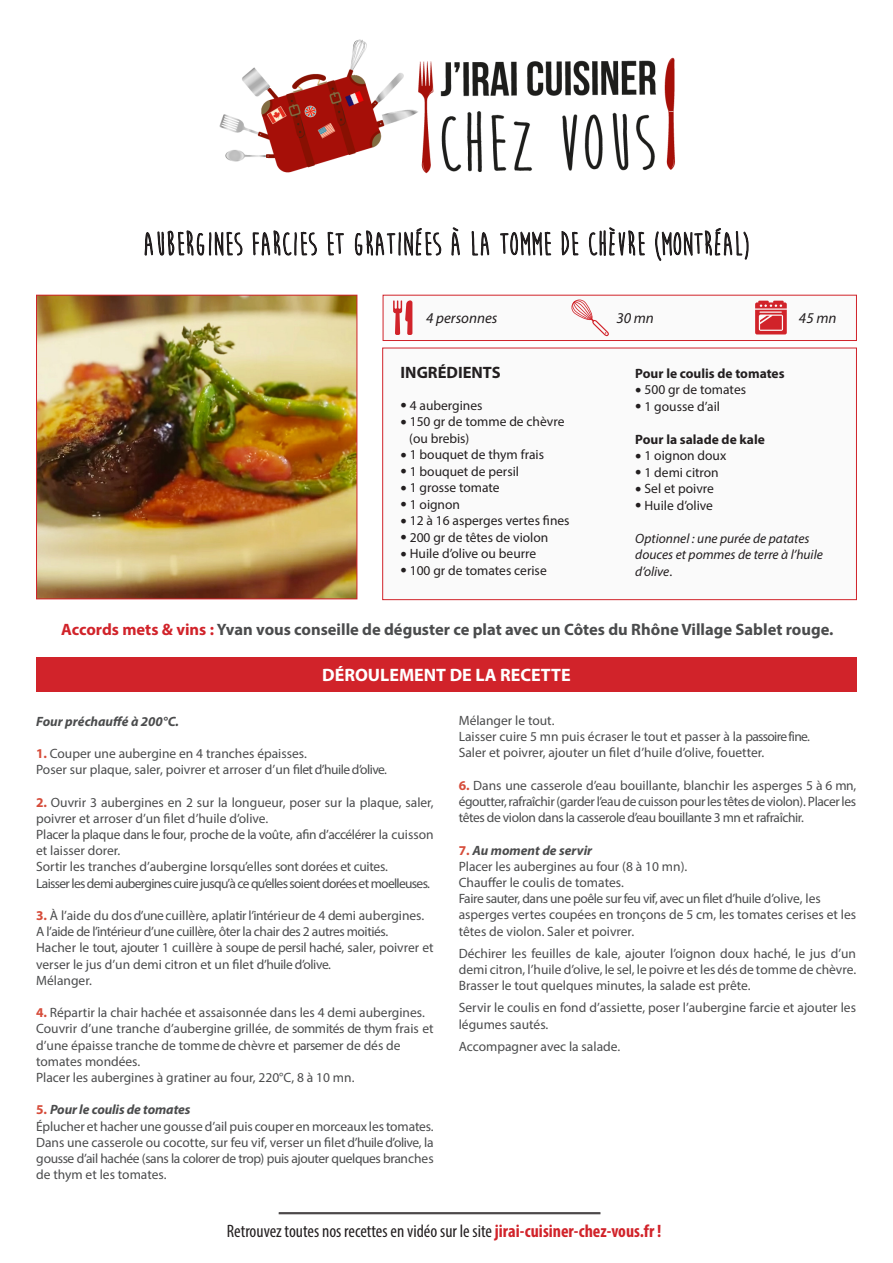
<style>
.page{position:relative;width:893px;height:1263px;background:#fff}
.page>*{position:absolute;margin:0;border:0;box-sizing:border-box;transform-origin:0 0}
.t1{font:condensed 18px "Myriad Pro";color:#231f20}
.t2{font:700 18px "Myriad Pro";color:#fff}
.t3{font:700 16.5px "Myriad Pro";color:#4b4c4d}
.t4{font:700 16.5px "Myriad Pro";color:#231f20}
.t5{font:italic 15px "Myriad Pro";color:#231f20}
.t6{font:13.5px/16.2px "Myriad Pro";color:#4b4c4d}
.t7{font:13.5px "Myriad Pro";color:#231f20}
.t8{font:13.5px "Myriad Pro";letter-spacing:-.03em;color:#4b4c4d}
.t9{font:13.5px "Myriad Pro";letter-spacing:-.05em;color:#4b4c4d}
.t10{font:italic 13.5px/16.5px "Myriad Pro";color:#231f20}
.t11{font:italic 700 13.5px "Myriad Pro";color:#4b4c4d}
.t12{font:700 13.5px "Myriad Pro";color:#231f20}
.s1{font-size:22.5px}
.s2{font-style:normal}
.s3{color:#d1232a}
.s4{font-weight:700;color:#d64c3a}
.s5{font-style:normal;color:#d64c3a}
.s6{font-weight:700;color:#d1232a}
</style>
<div class="page">
<img style="left:219px;top:39px;width:456px;height:135px">
<img style="left:38px;top:297px;width:317px;height:300px">
<div style="left:36px;top:295px;width:321px;height:304px;border:1px solid #d1232a"></div>
<div style="left:383px;top:295px;width:474px;height:46px;background:#fafafa;border:1px solid #d1232a"></div>
<svg style="left:393px;top:300px;width:19px;height:35px"></svg>
<svg style="left:755px;top:301px;width:32px;height:33px"></svg>
<svg style="left:144px;top:230px;width:99px;height:26px"></svg>
<svg style="left:251px;top:230px;width:67px;height:71px"></svg>
<svg style="left:327px;top:231px;width:17px;height:25px"></svg>
<svg style="left:354px;top:228px;width:88px;height:28px"></svg>
<svg style="left:451px;top:227px;width:9px;height:29px"></svg>
<svg style="left:471px;top:231px;width:19px;height:25px"></svg>
<svg style="left:500px;top:231px;width:52px;height:25px"></svg>
<svg style="left:561px;top:227px;width:85px;height:109px"></svg>
<svg style="left:655px;top:228px;width:94px;height:33px"></svg>
<div style="left:382px;top:348px;width:475px;height:252px;background:#fafafa;border:1px solid #d1232a"></div>
<div style="left:36px;top:657px;width:821px;height:34px;background:#d1232a"></div>
<hr style="left:279px;top:1212px;width:321px;height:1px;background:#231f20">
<hr style="left:279px;top:1213px;width:321px;height:1px;background:#231f20">
<p class="t5" style="left:426px;top:309px;width:73px">4 personnes</p>
<p class="t5" style="left:616px;top:309px;width:39px">30 mn</p>
<p class="t5" style="left:799px;top:309px;width:39px">45 mn</p>
<p class="t4" style="left:401px;top:362px;width:102px">INGRÉDIENTS</p>
<p class="t7" style="left:401px;top:397px;width:83px"><span class="s1">•</span> 4 aubergines</p>
<p class="t7" style="left:401px;top:413px;width:165px"><span class="s1">•</span> 150 gr de tomme de chèvre</p>
<p class="t7" style="left:409px;top:430px;width:62px">(ou brebis)</p>
<p class="t7" style="left:401px;top:446px;width:145px"><span class="s1">•</span> 1 bouquet de thym frais</p>
<p class="t7" style="left:401px;top:463px;width:120px"><span class="s1">•</span> 1 bouquet de persil</p>
<p class="t7" style="left:401px;top:479px;width:101px"><span class="s1">•</span> 1 grosse tomate</p>
<p class="t7" style="left:401px;top:496px;width:61px"><span class="s1">•</span> 1 oignon</p>
<p class="t7" style="left:401px;top:512px;width:171px"><span class="s1">•</span> 12 à 16 asperges vertes fines</p>
<p class="t7" style="left:401px;top:529px;width:149px"><span class="s1">•</span> 200 gr de têtes de violon</p>
<p class="t7" style="left:401px;top:545px;width:137px"><span class="s1">•</span> Huile d’olive ou beurre</p>
<p class="t7" style="left:401px;top:562px;width:148px"><span class="s1">•</span> 100 gr de tomates cerise</p>
<p class="t12" style="left:635px;top:364px;width:151px">Pour le coulis de tomates</p>
<p class="t7" style="left:635px;top:381px;width:112px"><span class="s1">•</span> 500 gr de tomates</p>
<p class="t7" style="left:635px;top:398px;width:86px"><span class="s1">•</span> 1 gousse d’ail</p>
<p class="t12" style="left:635px;top:430px;width:131px">Pour la salade de kale</p>
<p class="t7" style="left:635px;top:447px;width:93px"><span class="s1">•</span> 1 oignon doux</p>
<p class="t7" style="left:635px;top:464px;width:85px"><span class="s1">•</span> 1 demi citron</p>
<p class="t7" style="left:635px;top:480px;width:80px"><span class="s1">•</span> Sel et poivre</p>
<p class="t7" style="left:635px;top:497px;width:79px"><span class="s1">•</span> Huile d’olive</p>
<p class="t10" style="left:635px;top:530px;width:189px">Optionnel : une purée de patates douces et pommes de terre à l’huile d’olive<span class="s2">.</span></p>
<p class="t3" style="left:61px;top:618px;width:774px"><span class="s3">Accords mets &amp; vins :</span> Yvan vous conseille de déguster ce plat avec un Côtes du Rhône Village Sablet rouge.</p>
<p class="t2" style="left:322px;top:663px;width:250px">DÉROULEMENT DE LA RECETTE</p>
<p class="t11" style="left:36px;top:712px;width:144px">Four préchauffé à 200°C.</p>
<p class="t6" style="left:36px;top:745px;width:272px"><span class="s4">1.</span> Couper une aubergine en 4 tranches épaisses.</p>
<p class="t6" style="left:36px;top:761px;width:352px">Poser sur plaque, saler, poivrer et arroser d’un filet d’huile d’olive.</p>
<p class="t6" style="left:36px;top:794px;width:399px"><span class="s4">2.</span> Ouvrir 3 aubergines en 2 sur la longueur, poser sur la plaque, saler, poivrer et arroser d’un filet d’huile d’olive.</p>
<p class="t6" style="left:36px;top:826px;width:399px">Placer la plaque dans le four, proche de la voûte, afin d’accélérer la cuisson et laisser dorer.</p>
<p class="t6" style="left:36px;top:858px;width:353px">Sortir les tranches d’aubergine lorsqu’elles sont dorées et cuites.</p>
<p class="t9" style="left:36px;top:875px;width:395px">Laisser les demi aubergines cuire jusqu’à ce qu’elles soient dorées et moelleuses.</p>
<p class="t6" style="left:36px;top:907px;width:390px"><span class="s4">3.</span> À l’aide du dos d’une cuillère, aplatir l’intérieur de 4 demi aubergines.</p>
<p class="t8" style="left:36px;top:923px;width:353px">A l’aide de l’intérieur d’une cuillère, ôter la chair des 2 autres moitiés.</p>
<p class="t6" style="left:36px;top:939px;width:399px">Hacher le tout, ajouter 1 cuillère à soupe de persil haché, saler, poivrer et verser le jus d’un demi citron et un filet d’huile d’olive.</p>
<p class="t6" style="left:36px;top:972px;width:57px">Mélanger.</p>
<p class="t6" style="left:36px;top:1004px;width:390px"><span class="s4">4.</span> Répartir la chair hachée et assaisonnée dans les 4 demi aubergines.</p>
<p class="t6" style="left:36px;top:1020px;width:399px">Couvrir d’une tranche d’aubergine grillée, de sommités de thym frais et d’une épaisse tranche de tomme de chèvre et parsemer de dés de</p>
<p class="t6" style="left:36px;top:1053px;width:106px">tomates mondées.</p>
<p class="t6" style="left:36px;top:1069px;width:320px">Placer les aubergines à gratiner au four, 220°C, 8 à 10 mn.</p>
<p class="t11" style="left:36px;top:1101px;width:156px"><span class="s5">5.</span> Pour le coulis de tomates</p>
<p class="t6" style="left:36px;top:1118px;width:399px">Éplucher et hacher une gousse d’ail puis couper en morceaux les tomates.</p>
<p class="t6" style="left:36px;top:1134px;width:399px;text-align:justify">Dans une casserole ou cocotte, sur feu vif, verser un filet d’huile d’olive, la gousse d’ail hachée (sans la colorer de trop) puis ajouter quelques branches de thym et les tomates.</p>
<p class="t6" style="left:459px;top:712px;width:97px">Mélanger le tout.</p>
<p class="t6" style="left:459px;top:728px;width:353px">Laisser cuire 5 mn puis écraser le tout et passer à la passoire fine.</p>
<p class="t6" style="left:459px;top:744px;width:307px">Saler et poivrer, ajouter un filet d’huile d’olive, fouetter.</p>
<p class="t6" style="left:459px;top:777px;width:399px;text-align:justify"><span class="s4">6.</span> Dans une casserole d’eau bouillante, blanchir les asperges 5 à 6 mn, égoutter, rafraîchir (garder l’eau de cuisson pour les têtes de violon). Placer les têtes de violon dans la casserole d’eau bouillante 3 mn et rafraîchir.</p>
<p class="t11" style="left:459px;top:841px;width:135px"><span class="s5">7.</span> Au moment de servir</p>
<p class="t6" style="left:459px;top:858px;width:230px">Placer les aubergines au four (8 à 10 mn).</p>
<p class="t6" style="left:459px;top:874px;width:167px">Chauffer le coulis de tomates.</p>
<p class="t8" style="left:459px;top:890px;width:364px">Faire sauter, dans une poêle sur feu vif, avec un filet d’huile d’olive, les</p>
<p class="t6" style="left:459px;top:906px;width:399px">asperges vertes coupées en tronçons de 5 cm, les tomates cerises et les têtes de violon. Saler et poivrer.</p>
<p class="t6" style="left:459px;top:945px;width:399px">Déchirer les feuilles de kale, ajouter l’oignon doux haché, le jus d’un demi citron, l’huile d’olive, le sel, le poivre et les dés de tomme de chèvre.</p>
<p class="t6" style="left:459px;top:977px;width:293px">Brasser le tout quelques minutes, la salade est prête.</p>
<p class="t6" style="left:459px;top:999px;width:399px">Servir le coulis en fond d’assiette, poser l’aubergine farcie et ajouter les légumes sautés.</p>
<p class="t6" style="left:459px;top:1038px;width:163px">Accompagner avec la salade.</p>
<p class="t1" style="left:227px;top:1220px;width:436px">Retrouvez toutes nos recettes en vidéo sur le site <span class="s6">jirai-cuisiner-chez-vous.fr !</span></p>
</div>
